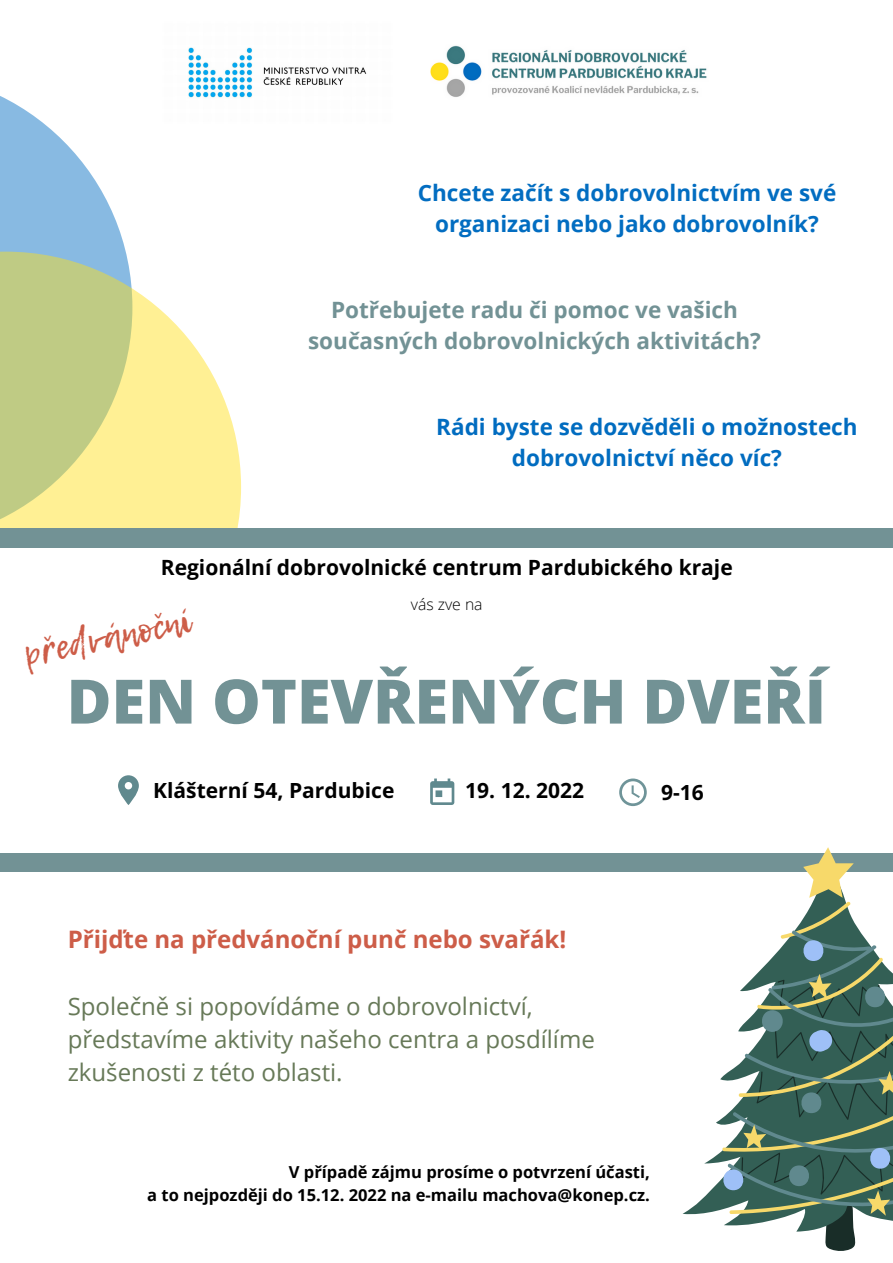
<style>
.page{position:relative;width:893px;height:1263px;background:#fff}
.page>*{position:absolute;margin:0;border:0;box-sizing:border-box;transform-origin:0 0}
.t1{font:800 61.28px "Open Sans";color:#729295}
.t2{font:34.65px "Lemon Tuesday";color:#cd5d48}
.t3{font:24.08px/33.2px "Open Sans";color:#677958}
.t4{font:700 24.08px "Open Sans";color:#cd5d48}
.t5{font:700 22.5px/31px "Open Sans";color:#729295;text-align:center}
.t6{font:700 22.5px/31px "Open Sans";color:#026dc1;text-align:center}
.t7{font:700 22.5px/31px "Open Sans";color:#016cc0;text-align:center}
.t8{font:700 21px "Open Sans";color:#000}
.t9{font:700 21px "Open Sans Hebrew";color:#000}
.t10{font:700 16.5px/23.1px "Open Sans";color:#000;text-align:right}
.t11{font:300 15.75px "Open Sans";color:#000}
</style>
<div class="page">
<img style="left:188px;top:47px;width:179px;height:51px">
<svg style="left:0;top:96px;width:126px;height:156px;fill:#88bae2"></svg>
<svg style="left:0;top:252px;width:241px;height:276px"></svg>
<div style="left:0;top:528px;width:893px;height:40px;background:#729295"></div>
<div style="left:0;top:833px;width:893px;height:39px;background:#729295"></div>
<div style="left:0;top:548px;width:893px;height:304px;background:#fff"></div>
<svg style="left:430px;top:778px;width:24px;height:27px"></svg>
<svg style="left:619px;top:778px;width:28px;height:28px"></svg>
<svg style="left:118px;top:775px;width:21px;height:30px"></svg>
<img style="left:430px;top:45px;width:277px;height:52px">
<svg style="left:682px;top:1120px;width:38px;height:95px"></svg>
<svg style="left:743px;top:847px;width:150px;height:93px"></svg>
<svg style="left:720px;top:940px;width:173px;height:311px"></svg>
<p class="t6" style="left:418px;top:176px;width:420px">Chcete začít s dobrovolnictvím ve své organizaci nebo jako dobrovolník?</p>
<p class="t5" style="left:308px;top:294px;width:454px">Potřebujete radu či pomoc ve vašich současných dobrovolnických aktivitách?</p>
<p class="t7" style="left:436px;top:411px;width:423px">Rádi byste se dozvěděli o možnostech dobrovolnictví něco víc?</p>
<p class="t8" style="left:161px;top:553px;width:573px">Regionální dobrovolnické centrum Pardubického kraje</p>
<p class="t11" style="left:411px;top:593px;width:73px">vás zve na</p>
<h2 class="t2" style="left:19px;top:629px;width:170px;rotate:-12deg">předvánoční</h2>
<h1 class="t1" style="left:67px;top:658px;width:761px">DEN OTEVŘENÝCH DVEŘÍ</h1>
<p class="t9" style="left:153px;top:775px;width:243px">Klášterní 54, Pardubice</p>
<p class="t9" style="left:465px;top:776px;width:120px">19. 12. 2022</p>
<p class="t9" style="left:661px;top:777px;width:44px">9-16</p>
<p class="t4" style="left:68px;top:922px;width:500px">Přijďte na předvánoční punč nebo svařák!</p>
<p class="t3" style="left:68px;top:989px;width:529px">Společně si popovídáme o dobrovolnictví, představíme aktivity našeho centra a posdílíme zkušenosti z této oblasti.</p>
<p class="t10" style="left:147px;top:1160px;width:504px">V případě zájmu prosíme o potvrzení účasti,<br>a to nejpozději do 15.12. 2022 na e-mailu machova@konep.cz.</p>
</div>
